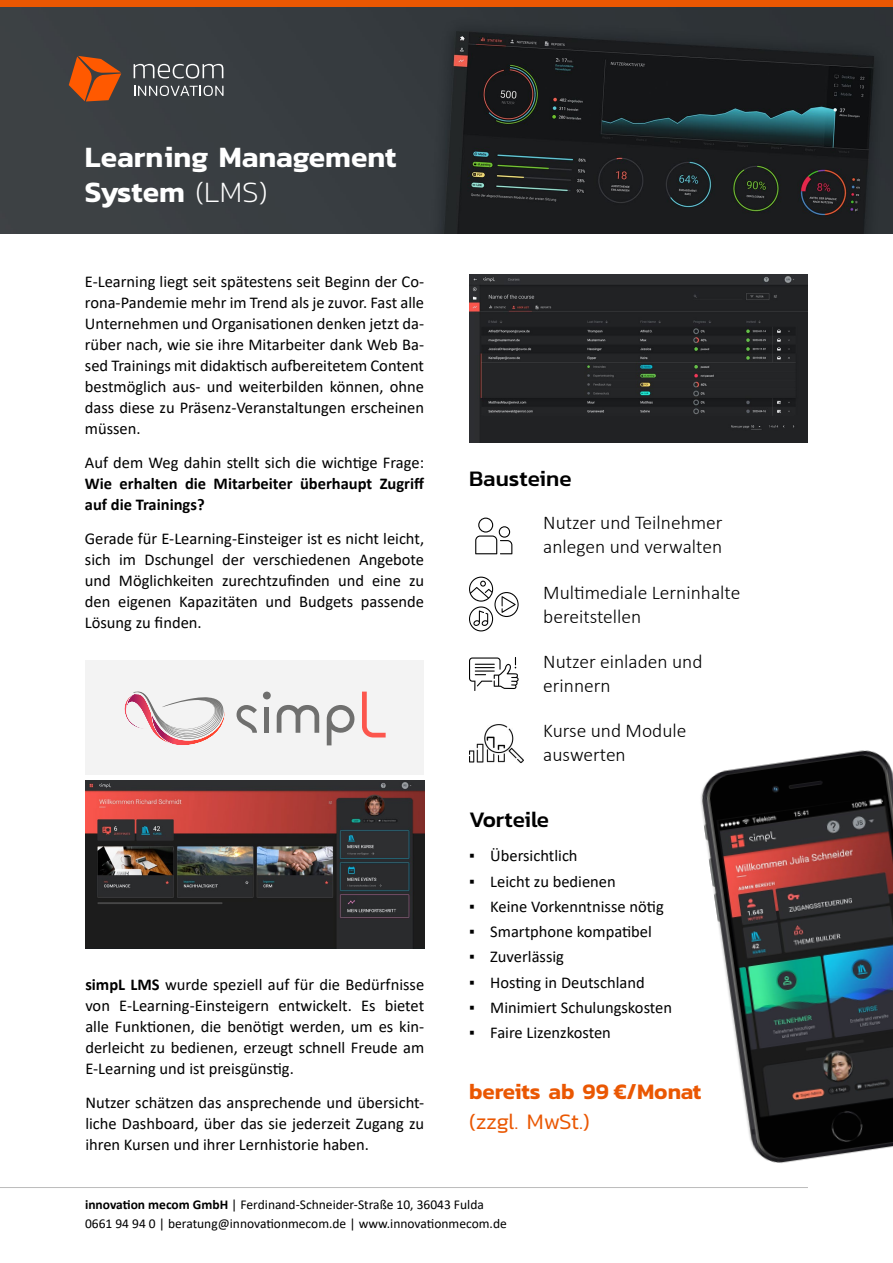
<style>
.page{position:relative;width:893px;height:1263px;background:#fff}
.page>*{position:absolute;margin:0;border:0;box-sizing:border-box;transform-origin:0 0}
.t1{font:600 30px/34.5px "Kanit";color:#fff}
.t2{font:600 22.5px "Kanit";color:#ea5702}
.t3{font:500 22.5px "Kanit";color:#000}
.t4{font:300 22.5px "Kanit";letter-spacing:-.025em;color:#ea5702}
.t5{font:300 19.5px/24px "Calibri";color:#000}
.t6{font:16.5px/21px "Calibri";color:#000;text-align:justify}
.t7{font:700 16.5px/21px "Calibri";color:#000}
.t8{font:13.5px/18.8px "Calibri";color:#000}
.s1{font-weight:200}
.s2{font-weight:700}
</style>
<div class="page">
<img style="left:0;top:6px;width:893px;height:227px">
<div style="left:0;top:0;width:893px;height:6px;background:#ea5702"></div>
<svg style="left:69px;top:56px;width:52px;height:45px;background:#b94f17"></svg>
<svg style="left:134px;top:64px;width:89px;height:15px"></svg>
<svg style="left:134px;top:86px;width:89px;height:10px"></svg>
<div style="left:86px;top:660px;width:338px;height:114px;background:#f3f3f3"></div>
<img style="left:85px;top:780px;width:339px;height:168px">
<img style="left:701px;top:750px;width:192px;height:413px">
<svg style="left:469px;top:657px;width:50px;height:34px"></svg>
<svg style="left:475px;top:518px;width:37px;height:36px"></svg>
<svg style="left:469px;top:577px;width:50px;height:54px"></svg>
<img style="left:469px;top:724px;width:54px;height:40px">
<img style="left:469px;top:275px;width:339px;height:167px">
<svg style="left:362px;top:692px;width:24px;height:45px"></svg>
<svg style="left:327px;top:705px;width:28px;height:40px"></svg>
<svg style="left:277px;top:705px;width:42px;height:28px"></svg>
<div style="left:264px;top:707px;width:5px;height:26px;background:#6f6f6e"></div>
<svg style="left:263px;top:692px;width:8px;height:7px"></svg>
<svg style="left:236px;top:705px;width:21px;height:28px"></svg>
<svg style="left:124px;top:691px;width:101px;height:54px"></svg>
<hr style="left:0;top:1187px;width:808px;height:1px;background:#bbb">
<h1 class="t1" style="left:85px;top:142px;width:313px">Learning Management<br>System <span class="s1">(LMS)</span></h1>
<p class="t6" style="left:85px;top:271px;width:341px">E-Learning liegt seit spätestens seit Beginn der Co&shy;rona-Pandemie mehr im Trend als je zuvor. Fast alle Unternehmen und Organisationen denken jetzt da&shy;rüber nach, wie sie ihre Mitarbeiter dank Web Ba&shy;sed Trainings mit didaktisch aufbereitetem Content bestmöglich aus- und weiterbilden können, ohne dass diese zu Präsenz-Veranstaltungen erscheinen müssen.</p>
<p class="t6" style="left:85px;top:451px;width:341px">Auf dem Weg dahin stellt sich die wichtige Frage:</p>
<p class="t7" style="left:85px;top:472px;width:341px">Wie erhalten die Mitarbeiter überhaupt Zugriff auf die Trainings?</p>
<p class="t6" style="left:85px;top:528px;width:341px">Gerade für E-Learning-Einsteiger ist es nicht leicht, sich im Dschungel der verschiedenen Angebote und Möglichkeiten zurechtzufinden und eine zu den eigenen Kapazitäten und Budgets passende Lösung zu finden.</p>
<p class="t6" style="left:85px;top:974px;width:340px"><span class="s2">simpL LMS</span> wurde speziell auf für die Bedürfnisse von E-Learning-Einsteigern entwickelt. Es bietet alle Funktionen, die benötigt werden, um es kin&shy;derleicht zu bedienen, erzeugt schnell Freude am E-Learning und ist preisgünstig.</p>
<p class="t6" style="left:85px;top:1092px;width:340px">Nutzer schätzen das ansprechende und übersicht&shy;liche Dashboard, über das sie jederzeit Zugang zu ihren Kursen und ihrer Lernhistorie haben.</p>
<h2 class="t3" style="left:469px;top:465px;width:104px">Bausteine</h2>
<p class="t5" style="left:543px;top:512px;width:181px">Nutzer und Teilnehmer anlegen und verwalten</p>
<p class="t5" style="left:543px;top:580px;width:199px">Multimediale Lerninhalte bereitstellen</p>
<p class="t5" style="left:543px;top:651px;width:161px">Nutzer einladen und erinnern</p>
<p class="t5" style="left:543px;top:720px;width:145px">Kurse und Module auswerten</p>
<h2 class="t3" style="left:469px;top:806px;width:81px">Vorteile</h2>
<p class="t6" style="left:469px;top:845px;width:110px">▪ Übersichtlich</p>
<p class="t6" style="left:469px;top:870px;width:148px">▪ Leicht zu bedienen</p>
<p class="t6" style="left:469px;top:895px;width:196px">▪ Keine Vorkenntnisse nötig</p>
<p class="t6" style="left:469px;top:921px;width:184px">▪ Smartphone kompatibel</p>
<p class="t6" style="left:469px;top:946px;width:97px">▪ Zuverlässig</p>
<p class="t6" style="left:469px;top:971px;width:177px">▪ Hosting in Deutschland</p>
<p class="t6" style="left:469px;top:996px;width:205px">▪ Minimiert Schulungskosten</p>
<p class="t6" style="left:469px;top:1022px;width:143px">▪ Faire Lizenzkosten</p>
<h2 class="t2" style="left:469px;top:1083px;width:234px">bereits ab 99 €/Monat</h2>
<h2 class="t4" style="left:469px;top:1113px;width:122px">(zzgl. MwSt.)</h2>
<p class="t8" style="left:85px;top:1196px;width:423px"><span class="s2">innovation mecom GmbH</span> | Ferdinand-Schneider-Straße 10, 36043 Fulda<br>0661 94 94 0 | beratung@innovationmecom.de | www.innovationmecom.de</p>
</div>
